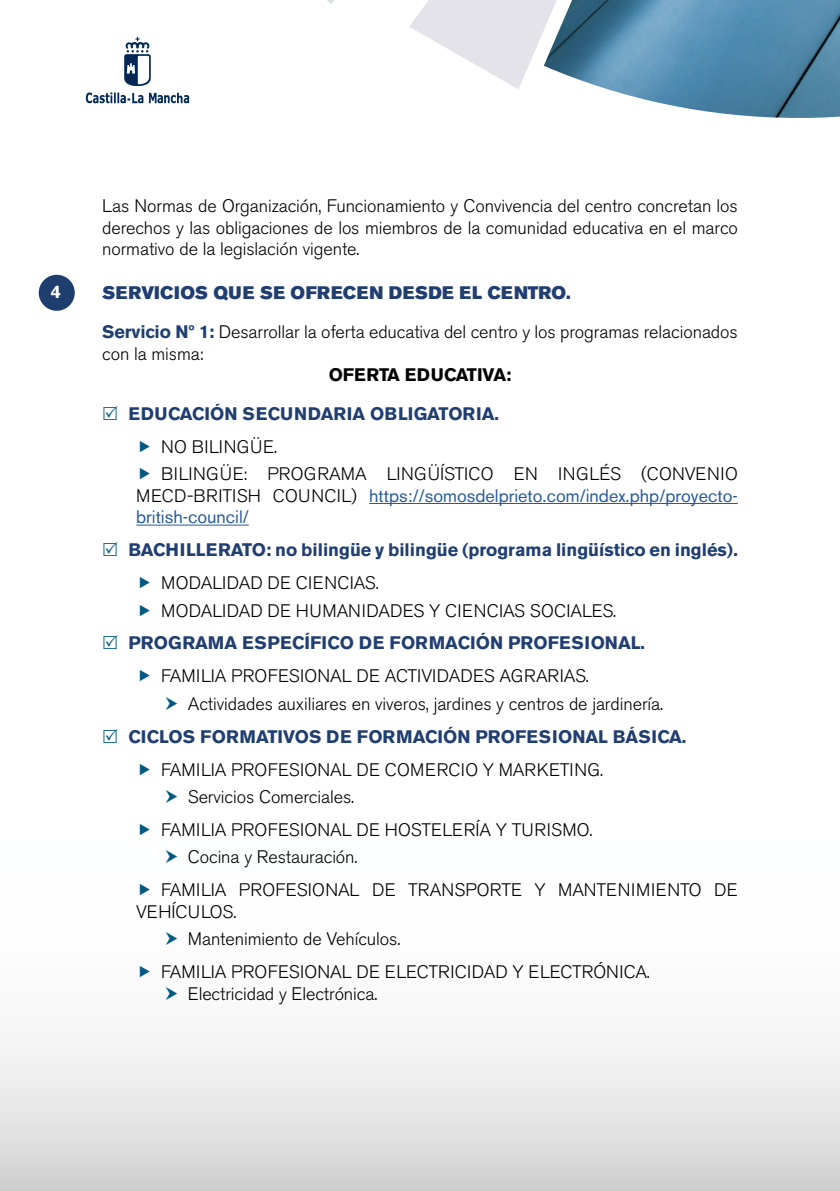
<style>
.page{position:relative;width:840px;height:1191px;background:#fff}
.page>*{position:absolute;margin:0;border:0;box-sizing:border-box;transform-origin:0 0}
.t1{font:300 18px/21.6px "Akzidenz Grotesk BE";letter-spacing:-.005em;color:#000}
.t2{font:700 18px "Akzidenz Grotesk BE";color:#203e71}
.t3{font:300 18px/27.2px "Akzidenz Grotesk BE";letter-spacing:.015em;color:#000}
.t4{font:18px/21.6px "Akzidenz Grotesk BE";color:#275b9b}
.t5{font:18px "Akzidenz Grotesk BE Super";letter-spacing:.025em;color:#203e71}
.t6{font:700 18px "Akzidenz Grotesk BE";letter-spacing:-.005em;color:#000}
.t7{font:700 18px "Akzidenz Grotesk BE";color:#fff}
.s1{font-weight:700;color:#203e71}
.s2{font-weight:300;color:#000}
</style>
<div class="page">
<img style="left:562px;top:0;width:277px;height:118px">
<img style="left:409px;top:0;width:153px;height:89px">
<svg style="left:327px;top:0;width:8px;height:4px"></svg>
<svg style="left:149px;top:93px;width:40px;height:11px"></svg>
<svg style="left:124px;top:37px;width:27px;height:49px"></svg>
<svg style="left:86px;top:92px;width:57px;height:12px"></svg>
<hr style="left:369px;top:503px;width:368px;height:1px;background:#275b9b">
<hr style="left:136px;top:524px;width:113px;height:1px;background:#275b9b">
<div style="left:39px;top:275px;width:36px;height:36px;background:#1f3e70;border-radius:50%"></div>
<p class="t7" style="left:51px;top:281px;width:12px">4</p>
<p class="t1" style="left:102px;top:195px;width:637px;text-align:justify">Las Normas de Organización, Funcionamiento y Convivencia del centro concretan los derechos y las obligaciones de los miembros de la comunidad educativa en el marco normativo de la legislación vigente.</p>
<p class="t5" style="left:102px;top:283px;width:469px">SERVICIOS QUE SE OFRECEN DESDE EL CENTRO.</p>
<p class="t1" style="left:102px;top:321px;width:636px"><span class="s1">Servicio Nº 1:</span> Desarrollar la oferta educativa del centro y los programas relacionados con la misma:</p>
<p class="t6" style="left:328px;top:364px;width:184px">OFERTA EDUCATIVA:</p>
<p class="t2" style="left:128px;top:403px;width:372px">EDUCACIÓN SECUNDARIA OBLIGATORIA.</p>
<p class="t3" style="left:161px;top:433px;width:577px">NO BILINGÜE.<br>BILINGÜE: PROGRAMA LINGÜÍSTICO EN INGLÉS (CONVENIO</p>
<p class="t4" style="left:136px;top:484px;width:602px"><span class="s2">MECD-BRITISH COUNCIL)</span> https://somosdelprieto.com/index.php/proyecto&shy;british-council/</p>
<p class="t2" style="left:128px;top:539px;width:610px">BACHILLERATO: no bilingüe y bilingüe (programa lingüístico en inglés).</p>
<p class="t3" style="left:161px;top:570px;width:456px">MODALIDAD DE CIENCIAS.<br>MODALIDAD DE HUMANIDADES Y CIENCIAS SOCIALES.</p>
<p class="t2" style="left:128px;top:633px;width:518px">PROGRAMA ESPECÍFICO DE FORMACIÓN PROFESIONAL.</p>
<p class="t1" style="left:188px;top:663px;width:476px;line-height:27.2px;text-indent:-27px">FAMILIA PROFESIONAL DE ACTIVIDADES AGRARIAS.<br>Actividades auxiliares en viveros, jardines y centros de jardinería.</p>
<p class="t2" style="left:128px;top:726px;width:559px">CICLOS FORMATIVOS DE FORMACIÓN PROFESIONAL BÁSICA.</p>
<p class="t1" style="left:188px;top:756px;width:416px;line-height:27.2px;text-indent:-27px">FAMILIA PROFESIONAL DE COMERCIO Y MARKETING.<br>Servicios Comerciales.</p>
<p class="t1" style="left:188px;top:816px;width:406px;line-height:27.2px;text-indent:-27px">FAMILIA PROFESIONAL DE HOSTELERÍA Y TURISMO.<br>Cocina y Restauración.</p>
<p class="t3" style="left:136px;top:879px;width:602px;line-height:21.6px;text-indent:25px">FAMILIA PROFESIONAL DE TRANSPORTE Y MANTENIMIENTO DE<br>VEHÍCULOS.</p>
<p class="t1" style="left:161px;top:922px;width:490px;line-height:33px;text-indent:27px">Mantenimiento de Vehículos.<br>FAMILIA PROFESIONAL DE ELECTRICIDAD Y ELECTRÓNICA.</p>
<p class="t1" style="left:188px;top:982px;width:191px">Electricidad y Electrónica.</p>
</div>
